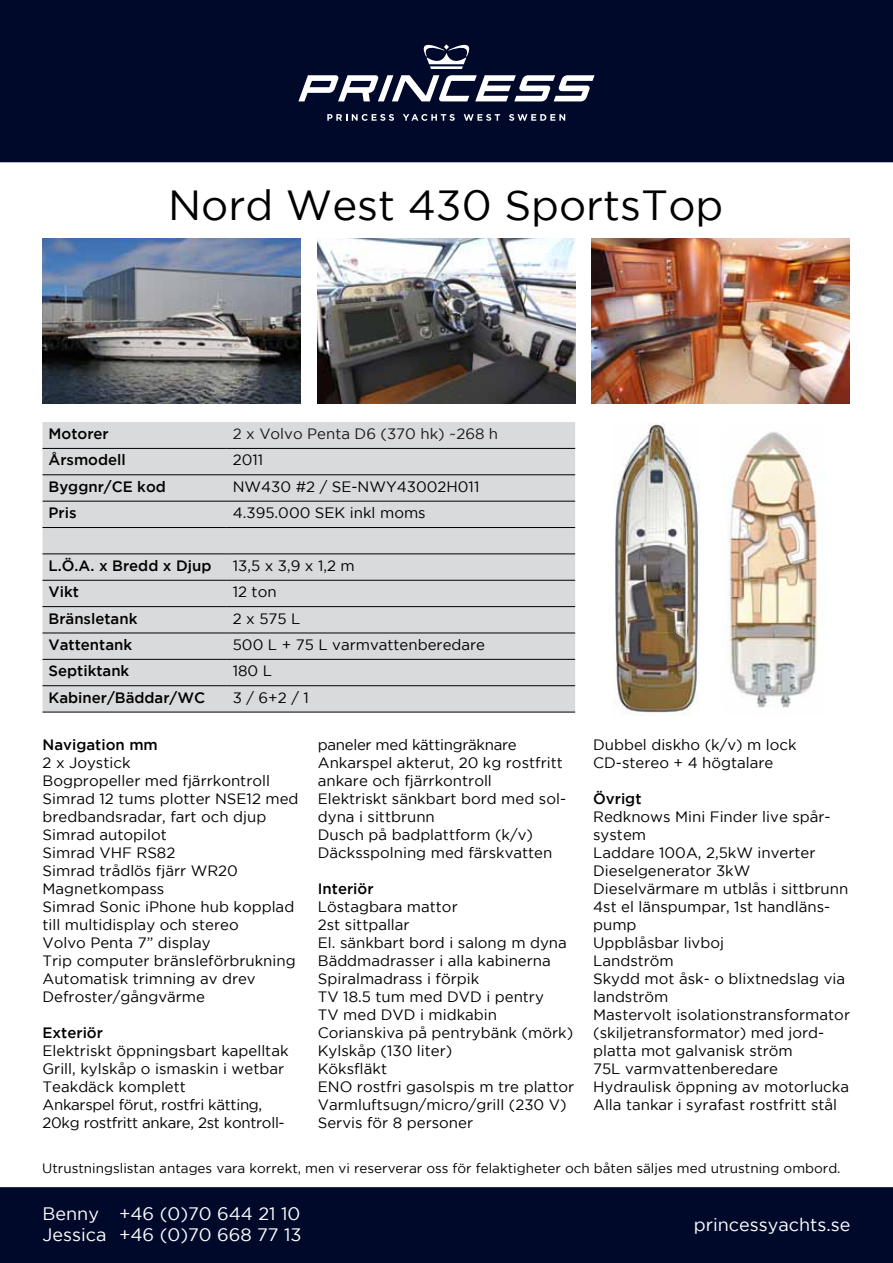
<style>
.page{position:relative;width:893px;height:1263px;background:#fff}
.page>*{position:absolute;margin:0;border:0;box-sizing:border-box;transform-origin:0 0}
.t1{font:42px "Gotham";color:#000}
.t2{font:18px/21.6px "Gotham";color:#fff}
.t3{font:15px/18px "Gotham";color:#000}
.t4{font:500 15px "Gotham";color:#000}
.t5{font:15px "Gotham";color:#1a171b}
.t6{font:13.5px "Gotham";color:#000}
</style>
<div class="page">
<div style="left:0;top:0;width:893px;height:162px;background:#00092a"></div>
<svg style="left:423px;top:44px;width:47px;height:25px"></svg>
<svg style="left:298px;top:75px;width:297px;height:27px"></svg>
<svg style="left:327px;top:114px;width:67px;height:7px"></svg>
<svg style="left:403px;top:114px;width:52px;height:7px"></svg>
<svg style="left:464px;top:114px;width:36px;height:7px"></svg>
<svg style="left:509px;top:114px;width:56px;height:7px"></svg>
<div style="left:1px;top:1188px;width:891px;height:74px;background:#00092a"></div>
<div style="left:0;top:1187px;width:893px;height:76px;border:2px solid #00092a"></div>
<img style="left:42px;top:238px;width:259px;height:165px">
<img style="left:317px;top:238px;width:258px;height:165px">
<img style="left:613px;top:422px;width:87px;height:293px">
<div style="left:43px;top:422px;width:532px;height:211px;background:#d9dadb"></div>
<div style="left:43px;top:634px;width:532px;height:78px;background:#d9dadb"></div>
<hr style="left:43px;top:448px;width:184px;height:1px;background:#000">
<hr style="left:227px;top:448px;width:348px;height:1px;background:#000">
<hr style="left:43px;top:474px;width:184px;height:1px;background:#000">
<hr style="left:227px;top:474px;width:348px;height:1px;background:#000">
<hr style="left:43px;top:501px;width:184px;height:1px;background:#000">
<hr style="left:227px;top:501px;width:348px;height:1px;background:#000">
<hr style="left:43px;top:527px;width:184px;height:1px;background:#000">
<hr style="left:227px;top:527px;width:348px;height:1px;background:#000">
<hr style="left:43px;top:554px;width:184px;height:1px;background:#000">
<hr style="left:227px;top:554px;width:348px;height:1px;background:#000">
<hr style="left:43px;top:580px;width:184px;height:1px;background:#000">
<hr style="left:227px;top:580px;width:348px;height:1px;background:#000">
<hr style="left:43px;top:606px;width:184px;height:1px;background:#000">
<hr style="left:227px;top:606px;width:348px;height:1px;background:#000">
<hr style="left:43px;top:633px;width:184px;height:1px;background:#000">
<hr style="left:227px;top:633px;width:348px;height:1px;background:#000">
<hr style="left:43px;top:659px;width:184px;height:1px;background:#000">
<hr style="left:227px;top:659px;width:348px;height:1px;background:#000">
<hr style="left:43px;top:685px;width:184px;height:1px;background:#000">
<hr style="left:227px;top:685px;width:348px;height:1px;background:#000">
<hr style="left:43px;top:712px;width:184px;height:1px;background:#000">
<hr style="left:227px;top:712px;width:348px;height:1px;background:#000">
<img style="left:728px;top:432px;width:97px;height:276px">
<img style="left:592px;top:238px;width:258px;height:165px">
<h1 class="t1" style="left:168px;top:182px;width:557px">Nord West 430 SportsTop</h1>
<p class="t4" style="left:49px;top:425px;width:62px">Motorer</p>
<p class="t5" style="left:233px;top:425px;width:267px">2 x Volvo Penta D6 (370 hk) ~268 h</p>
<p class="t4" style="left:49px;top:451px;width:79px">Årsmodell</p>
<p class="t3" style="left:233px;top:451px;width:32px">2011</p>
<p class="t4" style="left:49px;top:478px;width:119px">Byggnr/CE kod</p>
<p class="t3" style="left:233px;top:477px;width:248px">NW430 #2 / SE-NWY43002H011</p>
<p class="t4" style="left:49px;top:504px;width:30px">Pris</p>
<p class="t3" style="left:233px;top:503px;width:194px">4.395.000 SEK inkl moms</p>
<p class="t4" style="left:49px;top:557px;width:164px">L.Ö.A. x Bredd x Djup</p>
<p class="t3" style="left:233px;top:556px;width:124px">13,5 x 3,9 x 1,2 m</p>
<p class="t4" style="left:49px;top:583px;width:32px">Vikt</p>
<p class="t3" style="left:233px;top:583px;width:45px">12 ton</p>
<p class="t4" style="left:49px;top:610px;width:90px">Bränsletank</p>
<p class="t3" style="left:233px;top:609px;width:69px">2 x 575 L</p>
<p class="t4" style="left:49px;top:636px;width:85px">Vattentank</p>
<p class="t3" style="left:233px;top:635px;width:254px">500 L + 75 L varmvattenberedare</p>
<p class="t4" style="left:49px;top:662px;width:82px">Septiktank</p>
<p class="t3" style="left:233px;top:662px;width:41px">180 L</p>
<p class="t4" style="left:49px;top:689px;width:158px">Kabiner/Bäddar/WC</p>
<p class="t3" style="left:233px;top:688px;width:78px">3 / 6+2 / 1</p>
<p class="t4" style="left:43px;top:736px;width:117px">Navigation mm</p>
<p class="t3" style="left:43px;top:753px;width:258px">2 x Joystick<br>Bogpropeller med fjärrkontroll<br>Simrad 12 tums plotter NSE12 med bredbandsradar, fart och djup<br>Simrad autopilot<br>Simrad VHF RS82<br>Simrad trådlös fjärr WR20<br>Magnetkompass<br>Simrad Sonic iPhone hub kopplad till multidisplay och stereo<br>Volvo Penta 7” display<br>Trip computer bränsleförbrukning<br>Automatisk trimning av drev<br>Defroster/gångvärme</p>
<p class="t4" style="left:43px;top:1024px;width:62px">Exteriör</p>
<p class="t3" style="left:43px;top:1041px;width:248px">Elektriskt öppningsbart kapelltak<br>Grill, kylskåp o ismaskin i wetbar<br>Teakdäck komplett<br>Ankarspel förut, rostfri kätting,<br>20kg rostfritt ankare, 2st kontroll-</p>
<p class="t3" style="left:318px;top:735px;width:250px">paneler med kättingräknare<br>Ankarspel akterut, 20 kg rostfritt ankare och fjärrkontroll<br>Elektriskt sänkbart bord med sol&shy;dyna i sittbrunn<br>Dusch på badplattform (k/v)<br>Däcksspolning med färskvatten</p>
<p class="t4" style="left:318px;top:880px;width:57px">Interiör</p>
<p class="t3" style="left:318px;top:897px;width:258px">Löstagbara mattor<br>2st sittpallar<br>El. sänkbart bord i salong m dyna<br>Bäddmadrasser i alla kabinerna<br>Spiralmadrass i förpik<br>TV 18.5 tum med DVD i pentry<br>TV med DVD i midkabin<br>Corianskiva på pentrybänk (mörk)<br>Kylskåp (130 liter)<br>Köksfläkt<br>ENO rostfri gasolspis m tre plattor<br>Varmluftsugn/micro/grill (230 V)<br>Servis för 8 personer</p>
<p class="t3" style="left:593px;top:735px;width:205px">Dubbel diskho (k/v) m lock<br>CD-stereo + 4 högtalare</p>
<p class="t4" style="left:593px;top:790px;width:50px">Övrigt</p>
<p class="t3" style="left:593px;top:807px;width:258px">Redknows Mini Finder live spår&shy;system<br>Laddare 100A, 2,5kW inverter<br>Dieselgenerator 3kW<br>Dieselvärmare m utblås i sittbrunn<br>4st el länspumpar, 1st handläns&shy;pump<br>Uppblåsbar livboj<br>Landström<br>Skydd mot åsk- o blixtnedslag via landström<br>Mastervolt isolationstransformator (skiljetransformator) med jord&shy;platta mot galvanisk ström<br>75L varmvattenberedare<br>Hydraulisk öppning av motorlucka<br>Alla tankar i syrafast rostfritt stål</p>
<p class="t6" style="left:42px;top:1160px;width:800px">Utrustningslistan antages vara korrekt, men vi reserverar oss för felaktigheter och båten säljes med utrustning ombord.</p>
<p class="t2" style="left:43px;top:1202px;width:261px">Benny +46 (0)70 644 21 10<br>Jessica +46 (0)70 668 77 13</p>
<p class="t2" style="left:694px;top:1213px;width:158px">princessyachts.se</p>
</div>
